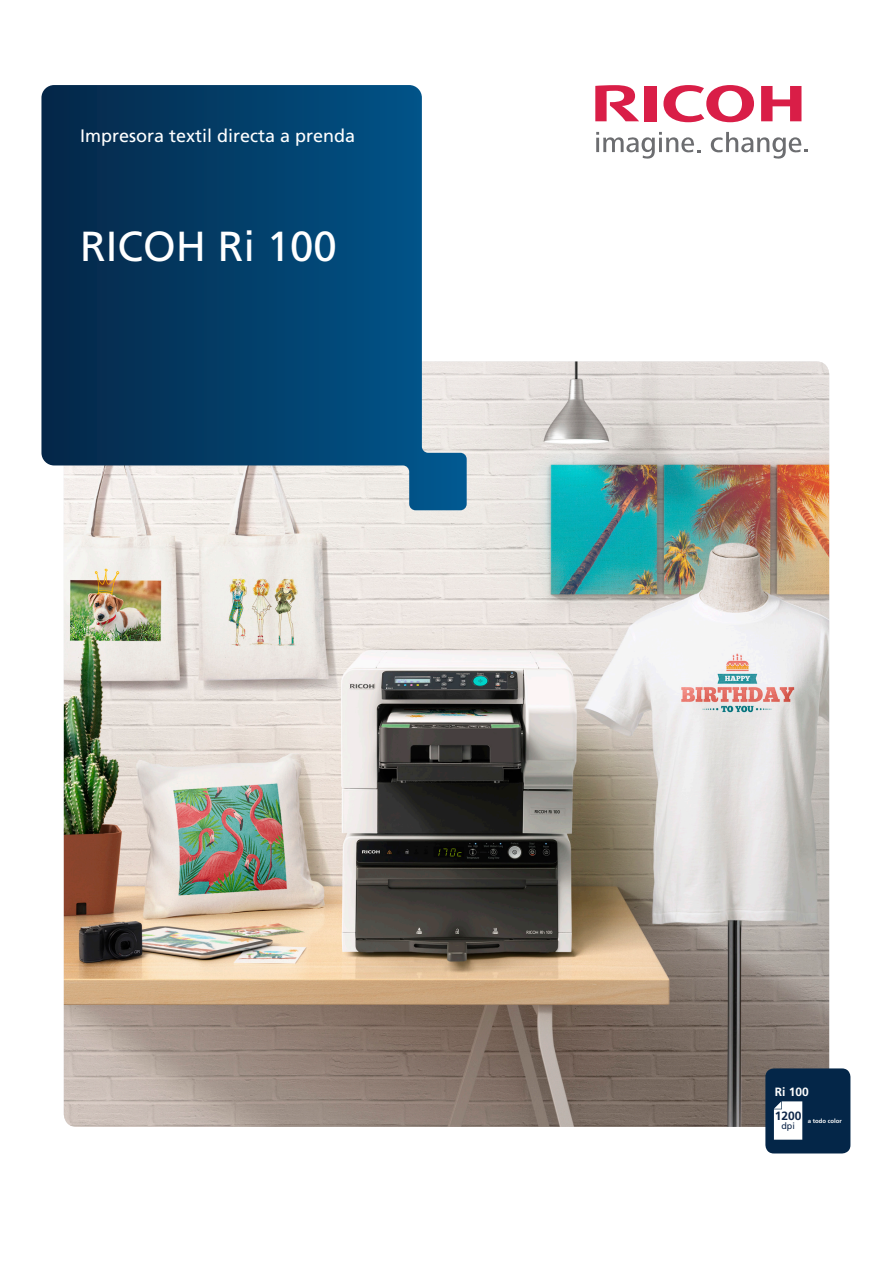
<style>
.page{position:relative;width:893px;height:1263px;background:#fff}
.page>*{position:absolute;margin:0;border:0;box-sizing:border-box;transform-origin:0 0}
.Disclaimer{font:42px "Frutiger LT Std";color:#fff}
.Disclaimer-2{font:18px "Frutiger LT Std";color:#fff}
.t1{font:700 12px "Frutiger LT Std";color:#fff}
.t2{font:700 12px "Frutiger LT Std";color:#0e2648}
.t3{font:9px "Frutiger LT Std";color:#0e2648}
.t4{font:700 6px "Frutiger LT Std";color:#fff}
</style>
<div class="page">
<img style="left:64px;top:361px;width:765px;height:766px">
<svg style="left:663px;top:85px;width:91px;height:37px"></svg>
<svg style="left:761px;top:86px;width:40px;height:35px"></svg>
<div style="left:644px;top:86px;width:13px;height:35px;background:#d91e47"></div>
<svg style="left:595px;top:85px;width:44px;height:36px"></svg>
<svg style="left:596px;top:132px;width:105px;height:27px"></svg>
<svg style="left:711px;top:132px;width:97px;height:27px"></svg>
<div style="left:765px;top:1068px;width:85px;height:85px;background:#042648;border-radius:9px"></div>
<svg style="left:774px;top:1101px;width:28px;height:39px"></svg>
<svg style="left:41px;top:85px;width:426px;height:425px;background:#2f5f81"></svg>
<p class="Disclaimer-2" style="left:80px;top:125px;width:277px">Impresora textil directa a prenda</p>
<p class="Disclaimer" style="left:80px;top:221px;width:258px">RICOH Ri 100</p>
<p class="t1" style="left:775px;top:1085px;width:36px">Ri 100</p>
<p class="t2" style="left:775px;top:1109px;width:28px">1200</p>
<p class="t3" style="left:781px;top:1121px;width:15px">dpi</p>
<p class="t4" style="left:808px;top:1117px;width:36px">a todo color</p>
</div>
